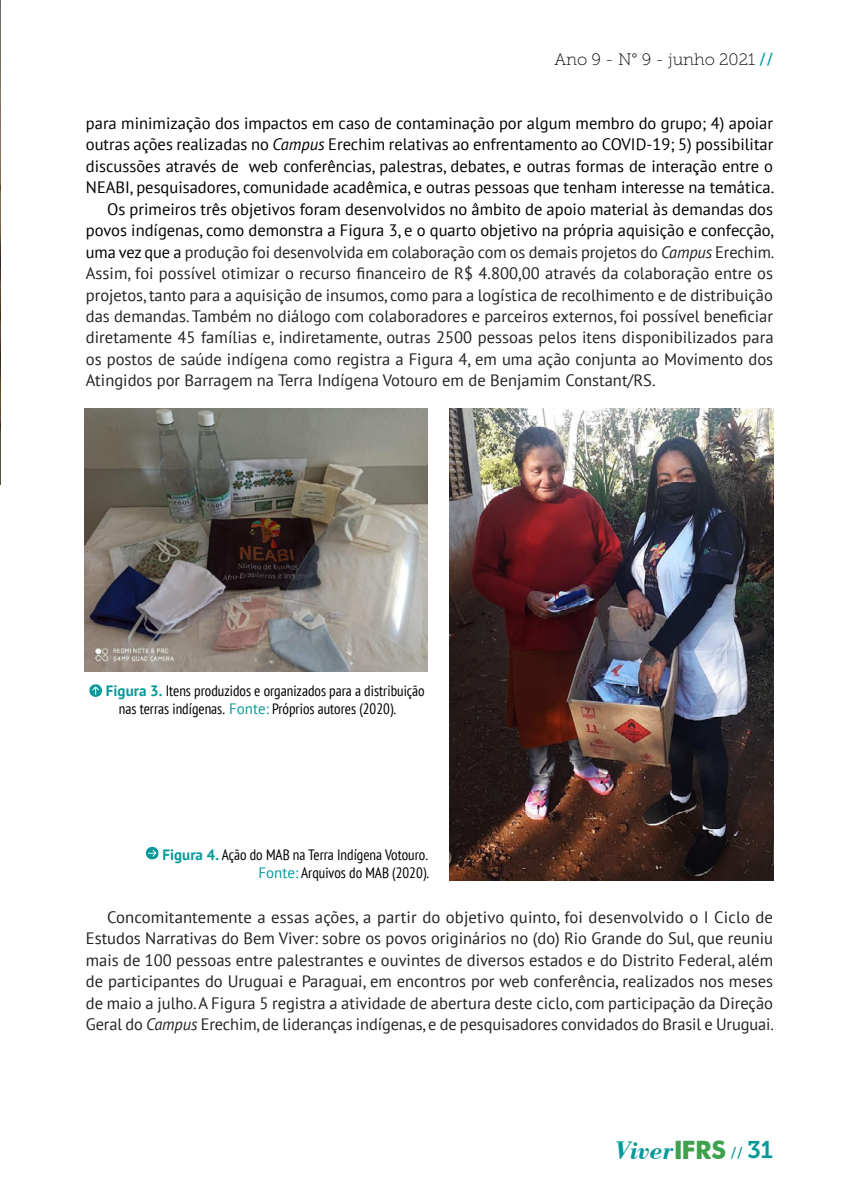
<style>
.page{position:relative;width:859px;height:1202px;background:#fff}
.page>*{position:absolute;margin:0;border:0;box-sizing:border-box;transform-origin:0 0}
.t1{font:italic 700 26.7px "Bodoni BT";color:#06999a}
.t2{font:16.5px/21.5px "PT Sans";color:#222;text-align:justify}
.t3{font:16.5px "PT Sans";color:#000}
.t4{font:16.5px "Museo Slab 100";color:#000}
.t5{font:condensed 15px/18px "PT Sans";color:#000}
.s1{font-family:"Museo Slab 500";color:#06999a}
.s2{font-style:italic}
.s3{color:#000}
.s4{font-weight:700;font-stretch:normal;color:#06999a}
.s5{font-stretch:normal;color:#06999a}
.s6{font-family:"Futura BT";font-style:normal;font-size:25.35px;color:#3fa14d}
.s7{font-family:"Museo Slab 500";font-weight:400;font-style:normal;font-size:15px}
.s8{font-family:"Museo Slab 700";font-weight:400;font-style:normal;font-size:24px}
</style>
<div class="page">
<img style="left:0;top:0;width:1px;height:484px">
<svg style="left:89px;top:684px;width:13px;height:13px"></svg>
<svg style="left:92px;top:686px;width:7px;height:8px"></svg>
<svg style="left:146px;top:846px;width:13px;height:13px"></svg>
<svg style="left:148px;top:849px;width:8px;height:7px"></svg>
<img style="left:85px;top:409px;width:342px;height:262px">
<img style="left:449px;top:409px;width:323px;height:470px">
<p class="t4" style="left:554px;top:51px;width:220px">Ano 9 - N° 9 - junho 2021 <span class="s1">//</span></p>
<p class="t3" style="left:86px;top:112px;width:688px">para minimização dos impactos em caso de contaminação por algum membro do grupo; 4) apoiar</p>
<p class="t3" style="left:86px;top:134px;width:688px">outras ações realizadas no <span class="s2">Campus</span> Erechim relativas ao enfrentamento ao COVID-19; 5) possibilitar</p>
<p class="t3" style="left:86px;top:155px;width:688px">discussões através de web conferências, palestras, debates, e outras formas de interação entre o</p>
<p class="t3" style="left:86px;top:177px;width:689px">NEABI, pesquisadores, comunidade acadêmica, e outras pessoas que tenham interesse na temática.</p>
<p class="t3" style="left:107px;top:198px;width:667px">Os primeiros três objetivos foram desenvolvidos no âmbito de apoio material às demandas dos</p>
<p class="t3" style="left:86px;top:220px;width:689px">povos indígenas, como demonstra a Figura 3, e o quarto objetivo na própria aquisição e confecção,</p>
<p class="t2" style="left:86px;top:241px;width:689px"><span class="s3">uma vez que a</span> produção foi desenvolvida em colaboração com os demais projetos do <span class="s2">Campus</span> Erechim.</p>
<p class="t2" style="left:86px;top:262px;width:688px">Assim, foi possível otimizar o recurso financeiro de R$ 4.800,00 através da colaboração entre os</p>
<p class="t2" style="left:86px;top:283px;width:688px">projetos, tanto para a aquisição de insumos, como para a logística de recolhimento e de distribuição</p>
<p class="t2" style="left:86px;top:305px;width:688px">das demandas. Também no diálogo com colaboradores e parceiros externos, foi possível beneficiar</p>
<p class="t2" style="left:86px;top:326px;width:688px">diretamente 45 famílias e, indiretamente, outras 2500 pessoas pelos itens disponibilizados para</p>
<p class="t2" style="left:86px;top:348px;width:688px">os postos de saúde indígena como registra a Figura 4, em uma ação conjunta ao Movimento dos</p>
<p class="t2" style="left:86px;top:369px;width:571px">Atingidos por Barragem na Terra Indígena Votouro em de Benjamim Constant/RS.</p>
<p class="t5" style="left:119px;top:681px;width:307px;text-indent:-13px"><span class="s4">Figura 3.</span> Itens produzidos e organizados para a distribuição nas terras indígenas. <span class="s5">Fonte:</span> Próprios autores (2020).</p>
<p class="t5" style="left:162px;top:844px;width:268px;text-align:right"><span class="s4">Figura 4.</span> Ação do MAB na Terra Indígena Votouro.<br><span class="s5">Fonte:</span> Arquivos do MAB (2020).</p>
<p class="t2" style="left:86px;top:905px;width:689px;text-indent:21px">Concomitantemente a essas ações, a partir do objetivo quinto<span class="s3">,</span> foi desenvolvido o I Ciclo de Estudos Narrativas do Bem Viver: sobre os povos originários no (do) Rio Grande do Sul, que reuniu mais de 100 pessoas entre palestrantes e ouvintes de diversos estados e do Distrito Federal, além de participantes do Uruguai e Paraguai, em encontros por web conferência<span class="s3">,</span> realizados nos meses de maio a julho. A Figura 5 registra a atividade de abertura deste ciclo, com participação da Direção Geral do <span class="s2">Campus</span> Erechim, de lideranças indígenas, e de pesquisadores convidados do Brasil e Uruguai.</p>
<h1 class="t1" style="left:615px;top:1133px;width:159px">Viver<span class="s6">IFRS</span> <span class="s7">//</span> <span class="s8">31</span></h1>
</div>
